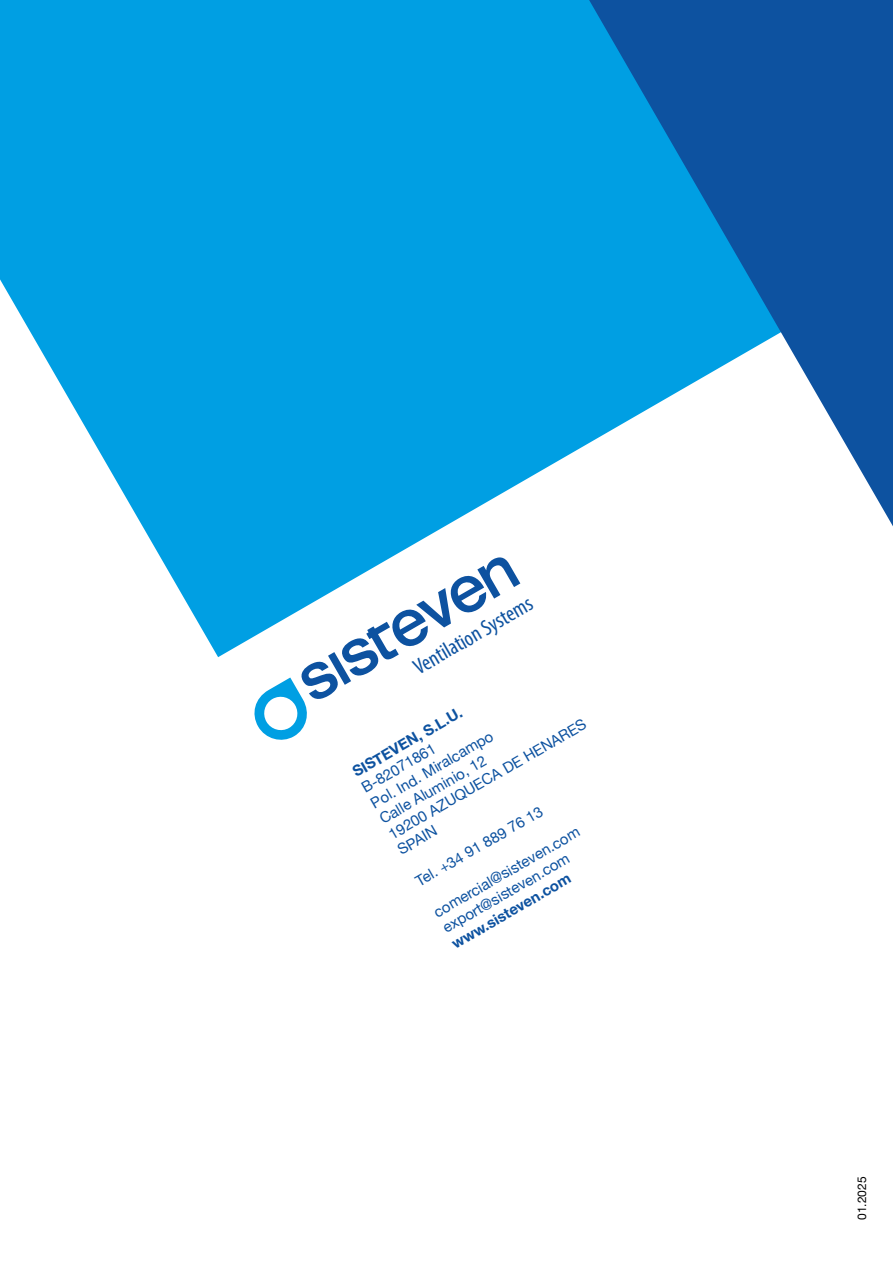
<style>
.page{position:relative;width:893px;height:1263px;background:#fff}
.page>*{position:absolute;margin:0;border:0;box-sizing:border-box;transform-origin:0 0}
.t1{font:condensed 22.2px "Myriad Pro";color:#0d52a0}
.t2{font:15px/18px "Helvetica Neue";color:#0d52a0}
.t3{font:700 15px "Helvetica Neue";color:#0d52a0}
.t4{font:12px "Helvetica Neue";color:#000}
</style>
<div class="page">
<svg style="left:254px;top:657px;width:141px;height:83px"></svg>
<svg style="left:0;top:0;width:582px;height:657px;fill:#009fe3"></svg>
<svg style="left:582px;top:0;width:311px;height:526px"></svg>
<h1 class="t1" style="left:408px;top:657px;width:135px;rotate:-30deg">Ventilation Systems</h1>
<p class="t3" style="left:348px;top:763px;width:125px;rotate:-30deg">SISTEVEN, S.L.U.</p>
<p class="t2" style="left:359px;top:781px;width:227px;rotate:-30deg">B-82071861<br>Pol. Ind. Miralcampo<br>Calle Aluminio, 12<br>19200 AZUQUECA DE HENARES<br>SPAIN</p>
<p class="t2" style="left:413px;top:875px;width:146px;rotate:-30deg">Tel. +34 91 889 76 13</p>
<p class="t2" style="left:431px;top:906px;width:167px;rotate:-30deg">comercial@sisteven.com export@sisteven.com</p>
<p class="t3" style="left:447px;top:934px;width:136px;rotate:-30deg">www.sisteven.com</p>
<p class="t4" style="left:853px;top:1220px;width:45px;rotate:-90deg">01.2025</p>
</div>
